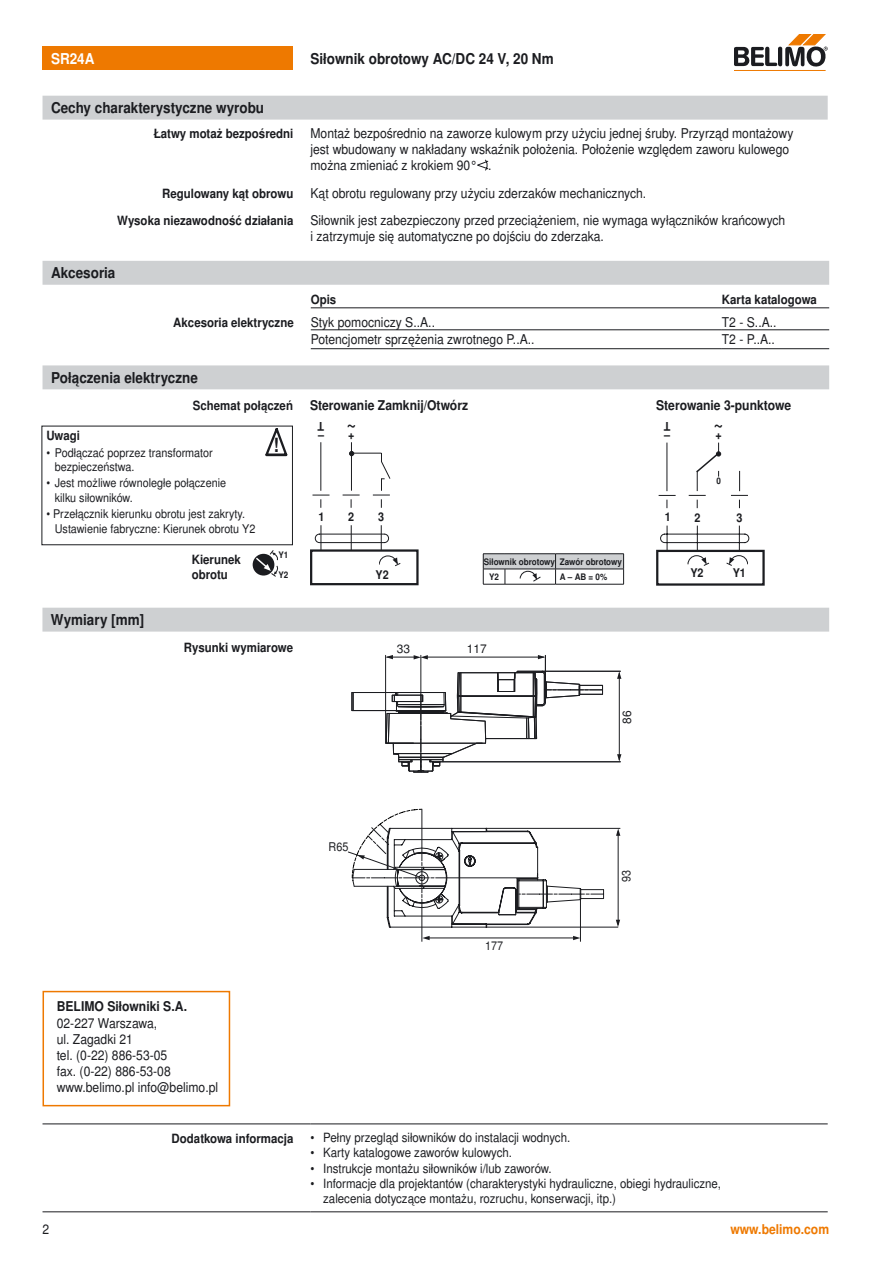
<style>
.page{position:relative;width:893px;height:1263px;background:#fff}
.page>*{position:absolute;margin:0;border:0;box-sizing:border-box;transform-origin:0 0}
.t1{font:700 19.65px "Nimbus Sans BEL";color:#1b1c20;scale:.84 1}
.t2{font:700 18px "Nimbus Sans BEL";color:#1b1c20;scale:.9 1}
.t3{font:700 15px "Nimbus Sans BEL";color:#1b1c20;scale:.9 1}
.t4{font:700 15px "Nimbus Sans BEL";color:#fff;scale:.9 1}
.t5{font:13.5px/16.2px "Nimbus Sans BEL";color:#1b1c20;scale:.9 1}
.t6{font:700 13.5px "Nimbus Sans BEL";color:#1b1c20;scale:.9 1}
.t7{font:700 13.5px "Nimbus Sans BEL";color:#ee7900;scale:.9 1}
.t8{font:12.75px/15.3px "Nimbus Sans BEL";color:#1b1c20;scale:.9 1}
.t9{font:700 12.75px/15.3px "Nimbus Sans BEL";color:#1b1c20;scale:.9 1}
.t10{font:12px/14.4px "Nimbus Sans BEL";color:#1b1c20;scale:.9 1}
.t11{font:700 12px "Nimbus Sans BEL";color:#1b1c20;scale:.9 1}
.t12{font:12px "Nimbus Sans BEL";color:#1b1c20}
.t13{font:700 9px/15.1px "Nimbus Sans BEL";color:#1b1c20;scale:.9 1}
</style>
<div class="page">
<hr style="left:735px;top:70px;width:91px;height:1px;background:#ee7900">
<svg style="left:735px;top:34px;width:93px;height:33px"></svg>
<div style="left:43px;top:47px;width:250px;height:23px;background:#ee7900"></div>
<div style="left:43px;top:365px;width:786px;height:24px;background:#ced0d2"></div>
<div style="left:310px;top:549px;width:109px;height:36px;border:2px solid #1b1c20"></div>
<svg style="left:312px;top:442px;width:89px;height:124px"></svg>
<svg style="left:483px;top:553px;width:141px;height:32px"></svg>
<div style="left:656px;top:550px;width:109px;height:36px;border:2px solid #1b1c20"></div>
<svg style="left:658px;top:442px;width:92px;height:124px"></svg>
<svg style="left:265px;top:428px;width:22px;height:29px"></svg>
<div style="left:43px;top:96px;width:785px;height:24px;background:#ced0d2"></div>
<svg style="left:477px;top:160px;width:11px;height:10px"></svg>
<div style="left:42px;top:608px;width:787px;height:24px;background:#ced0d2"></div>
<hr style="left:431px;top:761px;width:189px;height:1px;background:#1b1c20">
<hr style="left:518px;top:671px;width:102px;height:1px;background:#1b1c20">
<hr style="left:545px;top:655px;width:1px;height:47px;background:#1b1c20">
<hr style="left:353px;top:692px;width:43px;height:1px;background:#1b1c20">
<hr style="left:353px;top:710px;width:43px;height:1px;background:#1b1c20">
<svg style="left:352px;top:692px;width:2px;height:19px"></svg>
<svg style="left:385px;top:670px;width:218px;height:103px"></svg>
<hr style="left:385px;top:655px;width:1px;height:88px;background:#1b1c20">
<hr style="left:425px;top:657px;width:119px;height:1px;background:#1b1c20">
<svg style="left:538px;top:655px;width:7px;height:4px"></svg>
<hr style="left:619px;top:673px;width:1px;height:87px;background:#1b1c20">
<svg style="left:617px;top:671px;width:4px;height:8px"></svg>
<svg style="left:617px;top:754px;width:4px;height:7px"></svg>
<hr style="left:421px;top:655px;width:1px;height:37px;background:#1b1c20">
<svg style="left:386px;top:655px;width:42px;height:4px"></svg>
<hr style="left:486px;top:828px;width:134px;height:1px;background:#1b1c20">
<hr style="left:487px;top:927px;width:131px;height:1px;background:#1b1c20">
<hr style="left:618px;top:831px;width:1px;height:93px;background:#1b1c20">
<svg style="left:616px;top:920px;width:4px;height:7px"></svg>
<svg style="left:616px;top:828px;width:4px;height:8px"></svg>
<svg style="left:348px;top:809px;width:256px;height:119px"></svg>
<hr style="left:421px;top:907px;width:1px;height:35px;background:#1b1c20">
<hr style="left:580px;top:898px;width:1px;height:44px;background:#1b1c20">
<svg style="left:573px;top:936px;width:7px;height:4px"></svg>
<svg style="left:422px;top:936px;width:8px;height:4px"></svg>
<hr style="left:428px;top:937px;width:146px;height:1px;background:#1b1c20">
<hr style="left:43px;top:1124px;width:267px;height:1px;background:#1b1c20">
<hr style="left:310px;top:1124px;width:518px;height:1px;background:#1b1c20">
<hr style="left:43px;top:1211px;width:267px;height:1px;background:#1b1c20">
<hr style="left:310px;top:1211px;width:518px;height:1px;background:#1b1c20">
<div style="left:43px;top:261px;width:786px;height:24px;background:#ced0d2"></div>
<hr style="left:311px;top:330px;width:411px;height:1px;background:#1b1c20">
<hr style="left:722px;top:330px;width:107px;height:1px;background:#1b1c20">
<hr style="left:311px;top:348px;width:411px;height:1px;background:#1b1c20">
<hr style="left:722px;top:348px;width:107px;height:1px;background:#1b1c20">
<hr style="left:311px;top:307px;width:411px;height:1px;background:#1b1c20">
<hr style="left:722px;top:307px;width:107px;height:1px;background:#1b1c20">
<div style="left:253px;top:554px;width:21px;height:21px;background:#1b1c20;border-radius:50%"></div>
<svg style="left:254px;top:550px;width:24px;height:27px"></svg>
<div style="left:43px;top:991px;width:187px;height:115px;border:1px solid #ee7900"></div>
<p class="t4" style="left:51px;top:50px;width:50px">SR24A</p>
<p class="t3" style="left:310px;top:50px;width:272px">Siłownik obrotowy AC/DC 24 V, 20 Nm</p>
<p class="t3" style="left:51px;top:99px;width:238px">Cechy charakterystyczne wyrobu</p>
<p class="t9" style="left:154px;top:127px;width:157px">Łatwy motaż bezpośredni</p>
<p class="t5" style="left:310px;top:126px;width:538px">Montaż bezpośrednio na zaworze kulowym przy użyciu jednej śruby. Przyrząd montażowy jest wbudowany w nakładany wskaźnik położenia. Położenie względem zaworu kulowego można zmieniać z krokiem 90° .</p>
<p class="t9" style="left:162px;top:186px;width:147px">Regulowany kąt obrowu</p>
<p class="t5" style="left:310px;top:185px;width:375px">Kąt obrotu regulowany przy użyciu zderzaków mechanicznych.</p>
<p class="t9" style="left:117px;top:213px;width:197px">Wysoka niezawodność działania</p>
<p class="t5" style="left:310px;top:213px;width:529px;line-height:15.8px">Siłownik jest zabezpieczony przed przeciążeniem, nie wymaga wyłączników krańcowych i zatrzymuje się automatyczne po dojściu do zderzaka.</p>
<p class="t3" style="left:51px;top:264px;width:73px">Akcesoria</p>
<p class="t9" style="left:311px;top:292px;width:30px">Opis</p>
<p class="t9" style="left:722px;top:292px;width:107px">Karta katalogowa</p>
<p class="t9" style="left:173px;top:315px;width:135px">Akcesoria elektryczne</p>
<p class="t5" style="left:311px;top:314px;width:140px">Styk pomocniczy S..A..</p>
<p class="t5" style="left:722px;top:314px;width:62px">T2 - S..A..</p>
<p class="t5" style="left:311px;top:332px;width:250px">Potencjometr sprzężenia zwrotnego P..A..</p>
<p class="t5" style="left:722px;top:332px;width:61px">T2 - P..A..</p>
<p class="t3" style="left:51px;top:369px;width:165px">Połączenia elektryczne</p>
<p class="t9" style="left:193px;top:398px;width:113px">Schemat połączeń</p>
<p class="t6" style="left:310px;top:397px;width:177px">Sterowanie Zamknij/Otwórz</p>
<p class="t6" style="left:656px;top:397px;width:152px">Sterowanie 3-punktowe</p>
<p class="t9" style="left:46px;top:428px;width:39px">Uwagi</p>
<p class="t10" style="left:55px;top:445px;width:177px;text-indent:-9px">• Podłączać poprzez transformator bezpieczeństwa.</p>
<p class="t10" style="left:55px;top:476px;width:192px;text-indent:-9px">• Jest możliwe równoległe połączenie kilku siłowników.</p>
<p class="t10" style="left:55px;top:507px;width:224px;text-indent:-9px">• Przełącznik kierunku obrotu jest zakryty.<br>Ustawienie fabryczne: Kierunek obrotu Y2</p>
<p class="t3" style="left:51px;top:611px;width:105px">Wymiary [mm]</p>
<p class="t9" style="left:192px;top:552px;width:56px">Kierunek obrotu</p>
<h1 class="t1" style="left:274px;top:434px;width:8px">!</h1>
<p class="t13" style="left:279px;top:547px;width:13px">Y1</p>
<p class="t13" style="left:279px;top:568px;width:13px">Y2</p>
<p class="t11" style="left:324px;top:433px;width:9px;rotate:-180deg">T</p>
<h2 class="t2" style="left:356px;top:439px;width:12px;rotate:-180deg">~</h2>
<p class="t11" style="left:318px;top:428px;width:42px">– +</p>
<p class="t11" style="left:319px;top:509px;width:8px">1</p>
<p class="t11" style="left:348px;top:510px;width:8px">2</p>
<p class="t11" style="left:378px;top:510px;width:8px">3</p>
<p class="t11" style="left:376px;top:568px;width:16px">Y2</p>
<p class="t13" style="left:489px;top:554px;width:149px;text-indent:-5px">Siłownik obrotowy Zawór obrotowy<br>Y2</p>
<p class="t13" style="left:560px;top:569px;width:54px">A – AB = 0%</p>
<p class="t9" style="left:184px;top:640px;width:123px">Rysunki wymiarowe</p>
<p class="t12" style="left:397px;top:641px;width:15px">33</p>
<p class="t12" style="left:467px;top:641px;width:22px">117</p>
<p class="t12" style="left:619px;top:724px;width:15px;rotate:-90deg">86</p>
<p class="t11" style="left:670px;top:433px;width:9px;rotate:-180deg">T</p>
<h2 class="t2" style="left:723px;top:439px;width:12px;rotate:-180deg">~</h2>
<p class="t11" style="left:664px;top:428px;width:8px">–</p>
<p class="t11" style="left:715px;top:427px;width:9px">+</p>
<p class="t13" style="left:716px;top:474px;width:7px">0</p>
<p class="t11" style="left:665px;top:510px;width:8px">1</p>
<p class="t11" style="left:694px;top:510px;width:8px">2</p>
<p class="t11" style="left:736px;top:510px;width:8px">3</p>
<p class="t11" style="left:690px;top:566px;width:16px">Y2</p>
<p class="t11" style="left:733px;top:565px;width:16px">Y1</p>
<p class="t6" style="left:57px;top:998px;width:146px">BELIMO Siłowniki S.A.</p>
<p class="t5" style="left:57px;top:1015px;width:181px">02-227 Warszawa,<br>ul. Zagadki 21<br>tel. (0-22) 886-53-05<br>fax. (0-22) 886-53-08 www.belimo.pl info@belimo.pl</p>
<p class="t10" style="left:329px;top:840px;width:24px">R65</p>
<p class="t10" style="left:485px;top:938px;width:22px">177</p>
<p class="t10" style="left:619px;top:882px;width:15px;rotate:-90deg">93</p>
<p class="t9" style="left:172px;top:1131px;width:137px">Dodatkowa informacja</p>
<p class="t8" style="left:310px;top:1130px;width:290px">• Pełny przegląd siłowników do instalacji wodnych.</p>
<p class="t8" style="left:310px;top:1145px;width:226px">• Karty katalogowe zaworów kulowych.</p>
<p class="t8" style="left:310px;top:1161px;width:270px">• Instrukcje montażu siłowników i/lub zaworów.</p>
<p class="t8" style="left:323px;top:1176px;width:444px;text-indent:-13px">• Informacje dla projektantów (charakterystyki hydrauliczne, obiegi hydrauliczne, zalecenia dotyczące montażu, rozruchu, konserwacji, itp.)</p>
<p class="t5" style="left:43px;top:1221px;width:9px">2</p>
<p class="t7" style="left:730px;top:1221px;width:111px">www.belimo.com</p>
</div>
